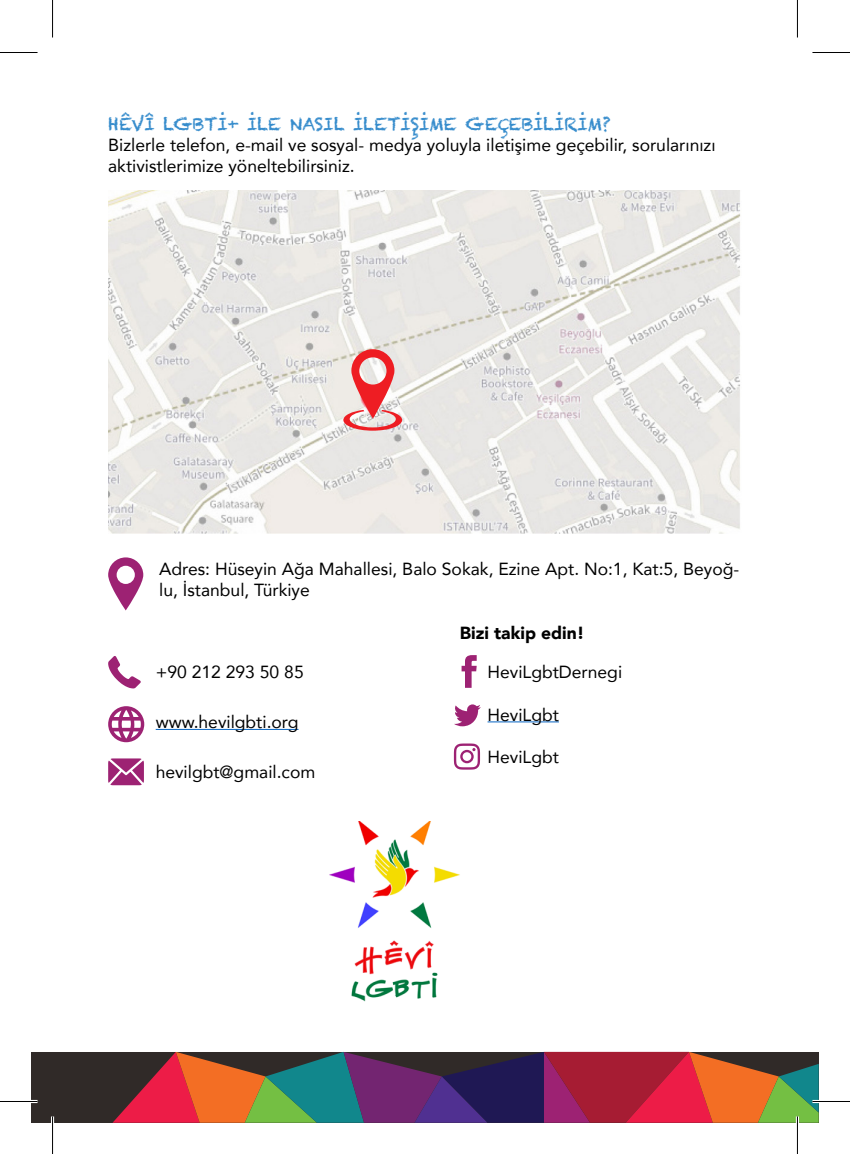
<style>
.page{position:relative;width:850px;height:1154px;background:#fff}
.page>*{position:absolute;margin:0;border:0;box-sizing:border-box;transform-origin:0 0}
.t1{font:17.5px/21px "Avenir";color:#000}
.t2{font:17.5px "Chalkduster";color:#368ccc}
.t3{font:900 17.5px "Avenir";color:#000}
</style>
<div class="page">
<img style="left:108px;top:191px;width:633px;height:342px">
<svg style="left:343px;top:349px;width:59px;height:82px;background:#eba1a1"></svg>
<svg style="left:108px;top:557px;width:35px;height:53px"></svg>
<hr style="left:156px;top:729px;width:142px;height:1px;background:#0563c1">
<hr style="left:487px;top:721px;width:71px;height:1px;background:#0563c1">
<svg style="left:108px;top:758px;width:36px;height:27px"></svg>
<svg style="left:108px;top:656px;width:33px;height:32px"></svg>
<svg style="left:108px;top:706px;width:36px;height:36px"></svg>
<svg style="left:454px;top:704px;width:26px;height:22px"></svg>
<svg style="left:461px;top:655px;width:15px;height:33px"></svg>
<svg style="left:453px;top:743px;width:27px;height:27px"></svg>
<img style="left:329px;top:821px;width:131px;height:181px">
<div style="left:31px;top:1052px;width:512px;height:71px;background:#302a28"></div>
<svg style="left:112px;top:1052px;width:706px;height:71px;background:#7f4148"></svg>
<hr style="left:0;top:1100px;width:38px;height:3px;background:#fff">
<hr style="left:812px;top:1100px;width:37px;height:3px;background:#fff">
<hr style="left:51px;top:1116px;width:3px;height:38px;background:#fff">
<hr style="left:795px;top:1116px;width:3px;height:38px;background:#fff">
<hr style="left:0;top:52px;width:38px;height:1px;background:#000">
<hr style="left:812px;top:52px;width:37px;height:1px;background:#000">
<hr style="left:0;top:1101px;width:38px;height:1px;background:#000">
<hr style="left:812px;top:1101px;width:37px;height:1px;background:#000">
<hr style="left:52px;top:0;width:1px;height:38px;background:#000">
<hr style="left:52px;top:1116px;width:1px;height:38px;background:#000">
<hr style="left:796px;top:0;width:1px;height:38px;background:#000">
<hr style="left:796px;top:1116px;width:1px;height:38px;background:#000">
<p class="t2" style="left:108px;top:114px;width:504px">HÊVÎ LGBTİ+ İLE NASIL İLETİŞİME GEÇEBİLİRİM?</p>
<p class="t1" style="left:108px;top:134px;width:608px">Bizlerle telefon, e-mail ve sosyal- medya yoluyla iletişime geçebilir, sorularınızı aktivistlerimize yöneltebilirsiniz.</p>
<p class="t1" style="left:159px;top:558px;width:581px">Adres: Hüseyin Ağa Mahallesi, Balo Sokak, Ezine Apt. No:1, Kat:5, Beyoğ&shy;lu, İstanbul, Türkiye</p>
<p class="t1" style="left:156px;top:661px;width:149px">+90 212 293 50 85</p>
<p class="t1" style="left:156px;top:711px;width:144px">www.hevilgbti.org</p>
<p class="t1" style="left:156px;top:761px;width:161px">hevilgbt@gmail.com</p>
<p class="t3" style="left:459px;top:617px;width:126px">Bizi takip edin!</p>
<p class="t1" style="left:487px;top:661px;width:136px">HeviLgbtDernegi</p>
<p class="t1" style="left:487px;top:703px;width:73px">HeviLgbt</p>
<p class="t1" style="left:487px;top:746px;width:73px">HeviLgbt</p>
</div>
